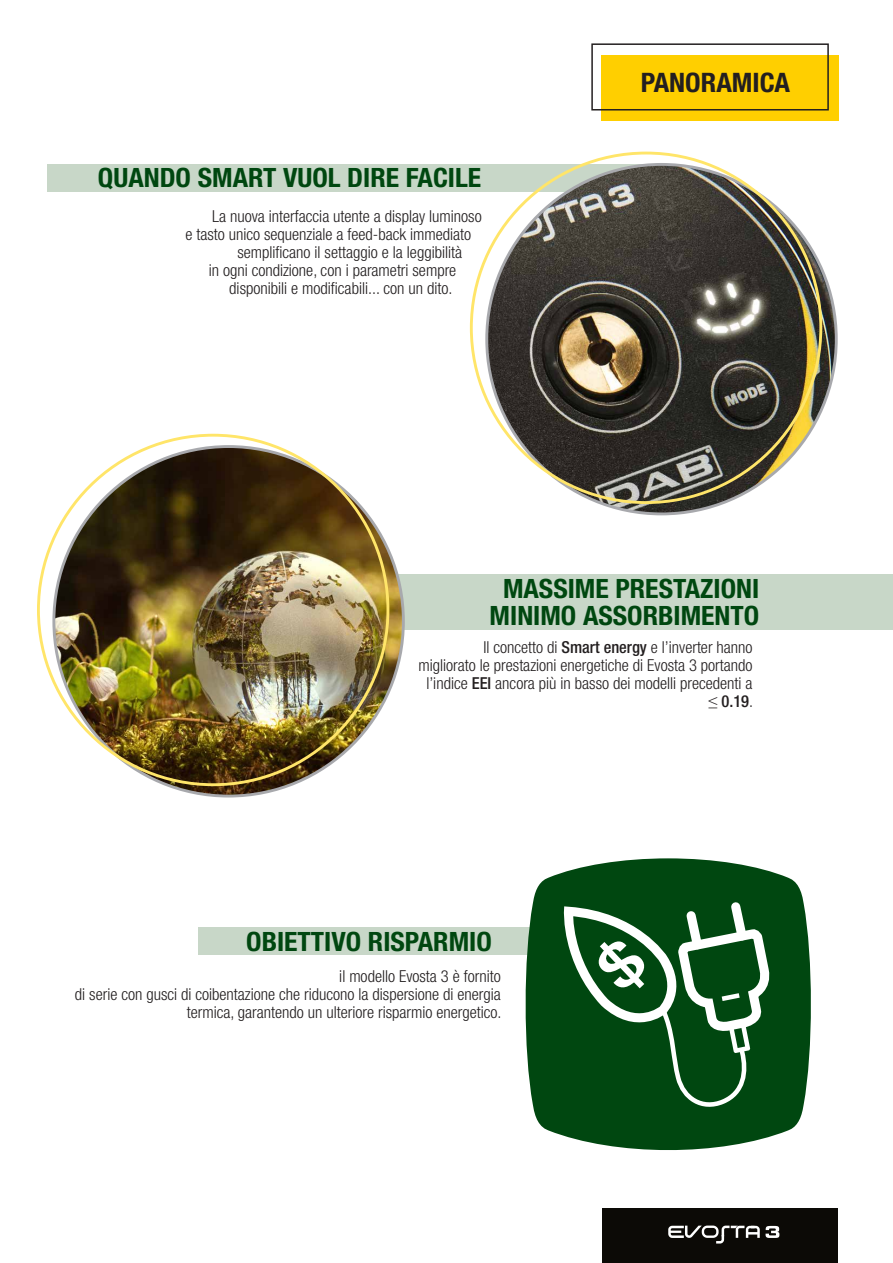
<style>
.page{position:relative;width:893px;height:1263px;background:#fff}
.page>*{position:absolute;margin:0;border:0;box-sizing:border-box;transform-origin:0 0}
.t1{font:700 condensed 26.85px "Helvetica Neue LT";color:#231f20;scale:1.04 1}
.t2{font:700 condensed 26.7px/27px "Helvetica Neue LT";color:#004710;text-align:center;scale:1.04 1}
.t3{font:300 condensed 16.5px/18px "Helvetica Neue LT";color:#231f20;text-align:right}
.s1{font-weight:500}
</style>
<div class="page">
<div style="left:602px;top:1209px;width:236px;height:54px;background:#0c0a06"></div>
<div style="left:602px;top:55px;width:237px;height:66px;background:#ffcf00"></div>
<div style="left:591px;top:43px;width:238px;height:68px;border:2px solid #231f20"></div>
<svg style="left:668px;top:1225px;width:92px;height:18px"></svg>
<svg style="left:766px;top:1226px;width:13px;height:12px"></svg>
<div style="left:199px;top:927px;width:493px;height:28px;background:#c8d7c8"></div>
<div style="left:47px;top:164px;width:613px;height:27px;background:#c8d7c8"></div>
<div style="left:381px;top:574px;width:512px;height:55px;background:#c8d7c8"></div>
<img style="left:487px;top:164px;width:349px;height:350px;border-radius:175px">
<img style="left:54px;top:446px;width:349px;height:350px;border-radius:175px">
<svg style="left:528px;top:858px;width:281px;height:292px"></svg>
<svg style="left:559px;top:896px;width:209px;height:220px;background:#2a6538"></svg>
<h2 class="t2" style="left:98px;top:164px;width:370px">QUANDO SMART VUOL DIRE FACILE</h2>
<p class="t3" style="left:212px;top:207px;width:271px">La nuova interfaccia utente a display luminoso</p>
<p class="t3" style="left:185px;top:225px;width:287px">e tasto unico sequenziale a feed-back immediato</p>
<p class="t3" style="left:237px;top:243px;width:226px">semplificano il settaggio e la leggibilità</p>
<p class="t3" style="left:209px;top:261px;width:249px">in ogni condizione, con i parametri sempre</p>
<p class="t3" style="left:229px;top:279px;width:225px">disponibili e modificabili... con un dito.</p>
<h1 class="t1" style="left:641px;top:66px;width:145px">PANORAMICA</h1>
<h2 class="t2" style="left:490px;top:574px;width:261px">MASSIME PRESTAZIONI<br>MINIMO ASSORBIMENTO</h2>
<p class="t3" style="left:418px;top:638px;width:336px">Il concetto di <span class="s1">Smart energy</span> e l’inverter hanno<br>migliorato le prestazioni energetiche di Evosta 3 portando l’indice <span class="s1">EEI</span> ancora più in basso dei modelli precedenti a <span class="s1">≤ 0.19</span>.</p>
<h2 class="t2" style="left:246px;top:927px;width:238px">OBIETTIVO RISPARMIO</h2>
<p class="t3" style="left:75px;top:967px;width:428px">il modello Evosta 3 è fornito<br>di serie con gusci di coibentazione che riducono la dispersione di energia termica, garantendo un ulteriore risparmio energetico.</p>
</div>
